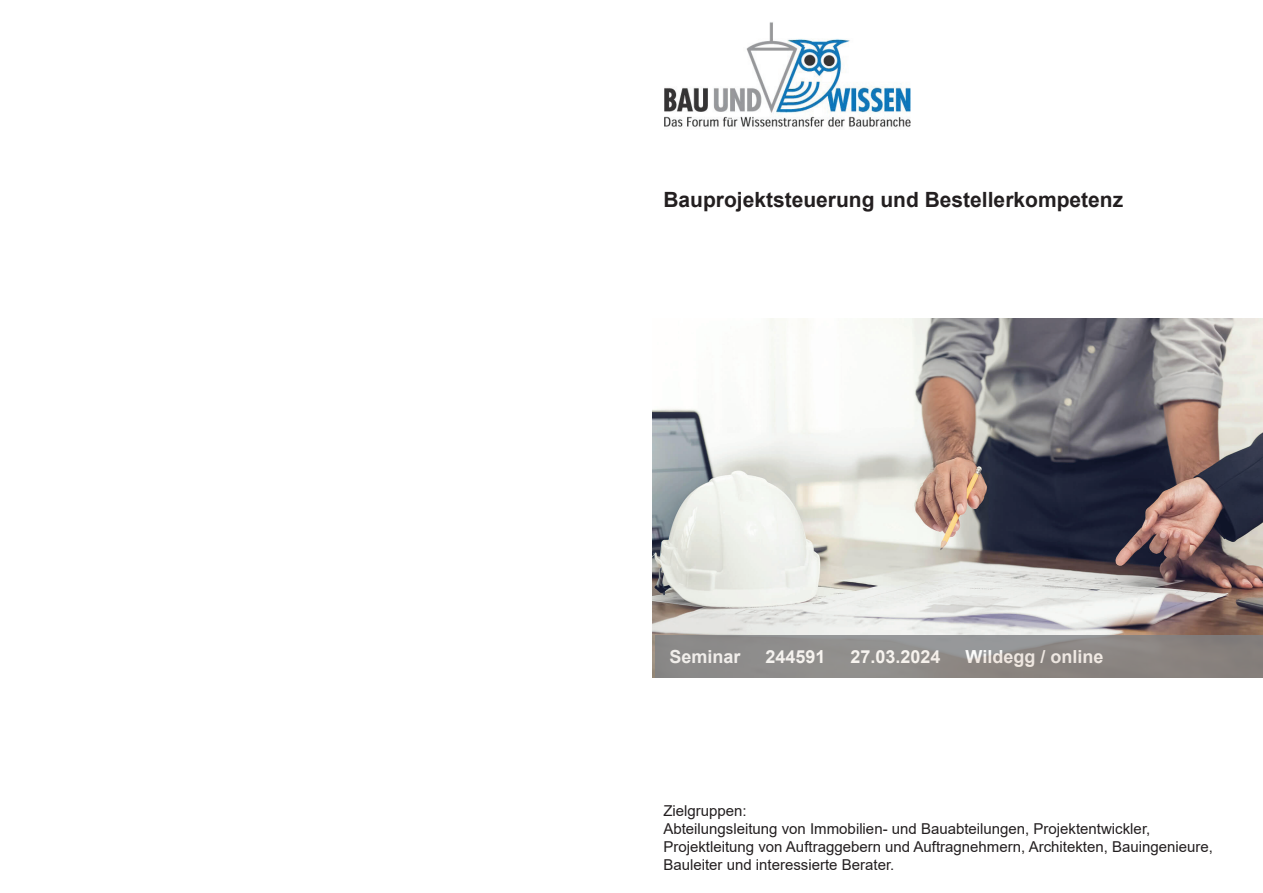
<style>
.page{position:relative;width:1263px;height:893px;background:#fff}
.page>*{position:absolute;margin:0;border:0;box-sizing:border-box;transform-origin:0 0}
.t1{font:700 21px "Arial";color:#231f20}
.t2{font:700 18px "Arial";color:#fff}
.t3{font:15px/18px "Arial";color:#231f20}
</style>
<div class="page">
<img style="left:664px;top:22px;width:246px;height:105px">
<img style="left:653px;top:319px;width:610px;height:359px">
<svg style="left:655px;top:635px;width:608px;height:43px;background:#8c8987"></svg>
<h1 class="t1" style="left:663px;top:184px;width:461px">Bauprojektsteuerung und Bestellerkompetenz</h1>
<p class="t2" style="left:669px;top:644px;width:73px">Seminar</p>
<p class="t2" style="left:765px;top:644px;width:62px">244591</p>
<p class="t2" style="left:850px;top:644px;width:92px">27.03.2024</p>
<p class="t2" style="left:966px;top:644px;width:139px">Wildegg / online</p>
<p class="t3" style="left:663px;top:801px;width:551px">Zielgruppen:<br>Abteilungsleitung von Immobilien- und Bauabteilungen, Projektentwickler, Projektleitung von Auftraggebern und Auftragnehmern, Architekten, Bauingenieure, Bauleiter und interessierte Berater.</p>
</div>
